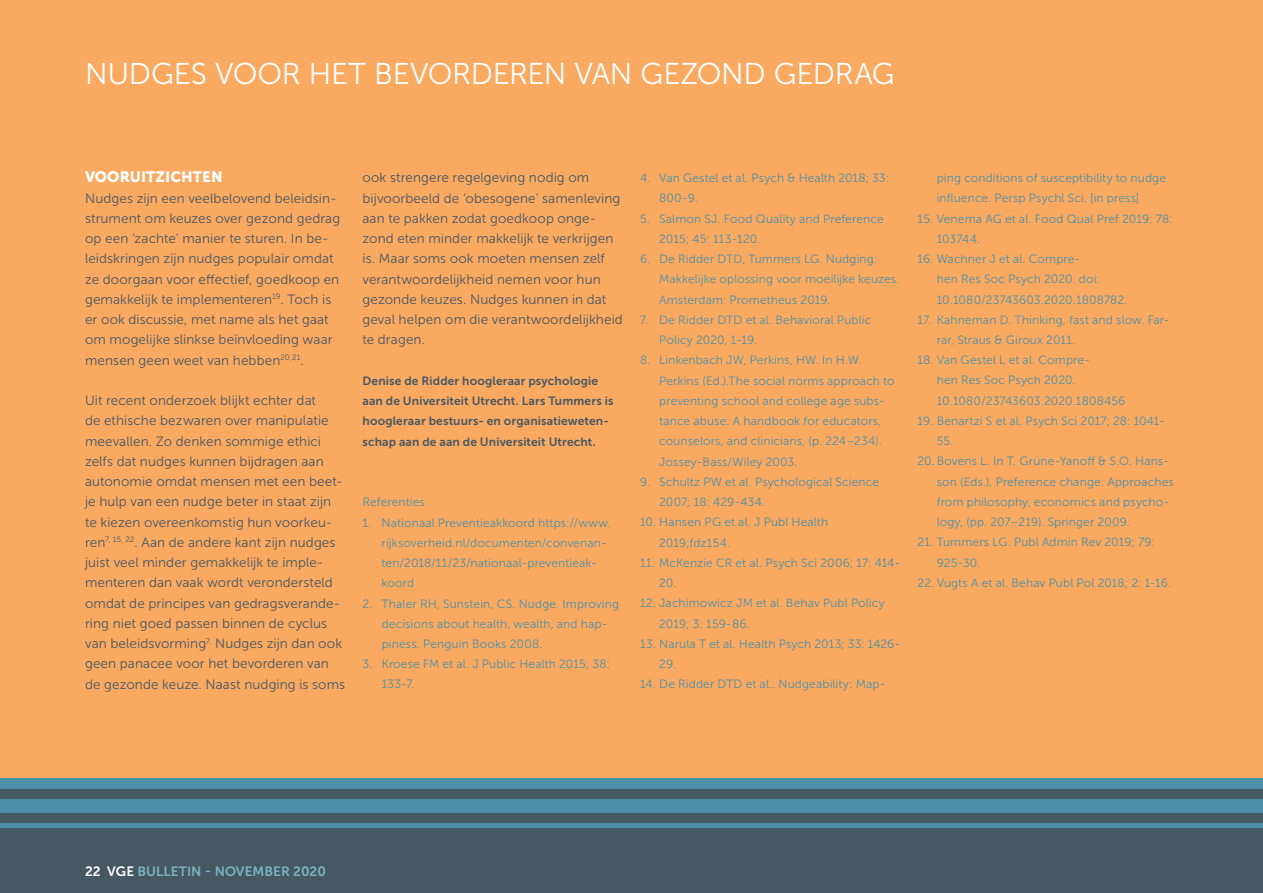
<style>
.page{position:relative;width:1263px;height:893px;background:#f9a960}
.page>*{position:absolute;margin:0;border:0;box-sizing:border-box;transform-origin:0 0}
.t1{font:30px "Museo Sans 300";letter-spacing:-.005em;color:#fff}
.t2{font:15px "Museo Sans 900";letter-spacing:.005em;color:#fff}
.t3{font:13.5px/20.2px "Museo Sans 300";letter-spacing:.01em;color:#475865}
.t4{font:13.5px "Museo Sans 700";letter-spacing:.005em;color:#79b3be}
.t5{font:12px/20.2px "Museo Sans 300";letter-spacing:.005em;color:#4d91a9}
.t6{font:12px/20.2px "Museo Sans 700";letter-spacing:.005em;color:#475865}
.t7{font:12px/20.2px "Museo Sans 300";letter-spacing:.025em;color:#4d91a9}
.s1{color:#fff}
</style>
<div class="page">
<div style="left:0;top:778px;width:1263px;height:115px;background:#475865"></div>
<div style="left:0;top:778px;width:1263px;height:11px;background:#4d91a9"></div>
<div style="left:0;top:799px;width:1263px;height:14px;background:#4d91a9"></div>
<hr style="left:0;top:823px;width:1263px;height:4px;background:#4d91a9">
<h1 class="t1" style="left:85px;top:58px;width:811px">N udges voor het bevorderen van gezond gedrag</h1>
<p class="t2" style="left:85px;top:168px;width:139px">VOORUITZICHTEN</p>
<p class="t3" style="left:85px;top:188px;width:257px">N udges zijn een veelbelovend beleidsin&shy;strument om keuzes over gezond gedrag op een ‘zachte’ manier te sturen. I n be&shy;leidskringen zijn nudges populair omdat ze doorgaan voor effectief, goedkoop en gemakkelijk te implementeren<sup>19</sup>. Toch is er ook discussie, met name als het gaat om mogelijke slinkse beïnvloeding waar mensen geen weet van hebben<sup>20,21</sup>.</p>
<p class="t3" style="left:85px;top:390px;width:262px">U it recent onderzoek blijkt echter dat<br>de ethische bezwaren over manipulatie meevallen. Zo denken sommige ethici zelfs dat nudges kunnen bijdragen aan autonomie omdat mensen met een beet&shy;je hulp van een nudge beter in staat zijn te kiezen overeenkomstig hun voorkeu&shy;ren<sup>7,</sup> <sup>15,</sup> <sup>22</sup>. Aan de andere kant zijn nudges juist veel minder gemakkelijk te imple&shy;menteren dan vaak wordt verondersteld omdat de principes van gedragsverande&shy;ring niet goed passen binnen de cyclus van beleidsvorming<sup>7.</sup> N udges zijn dan ook geen panacee voor het bevorderen van de gezonde keuze. Naast nudging is soms</p>
<p class="t3" style="left:362px;top:168px;width:262px">ook strengere regelgeving nodig om bijvoorbeeld de ‘obesogene’ samenleving aan te pakken zodat goedkoop onge&shy;zond eten minder makkelijk te verkrijgen is. Maar soms ook moeten mensen zelf verantwoordelijkheid nemen voor hun gezonde keuzes. N udges kunnen in dat geval helpen om die verantwoordelijkheid te dragen.</p>
<p class="t6" style="left:362px;top:370px;width:252px">Denise de Ridder hoogleraar psychologie aan de U niversiteit Utrecht. Lars Tummers is hoogleraar bestuurs- en organisatieweten&shy;schap aan de aan de U niversiteit Utrecht.</p>
<p class="t5" style="left:362px;top:492px;width:64px">Referenties</p>
<p class="t5" style="left:382px;top:512px;width:231px;text-indent:-19px">1. N ationaal Preventieakkoord https://www. rijksoverheid.nl/documenten/convenan&shy;ten/2018/11/23/nationaal-preventieak&shy;koord</p>
<p class="t5" style="left:382px;top:593px;width:239px;text-indent:-19px">2. Thaler RH, Sunstein, CS. N udge. I mproving decisions about health, wealth, and hap&shy;piness. Penguin Books 2008.</p>
<p class="t5" style="left:382px;top:654px;width:230px;text-indent:-19px">3. Kroese FM et al. J Public H ealth 2015; 38:<br>133-7.</p>
<p class="t5" style="left:659px;top:168px;width:231px;text-indent:-19px">4. Van Gestel et al. Psych &amp; H ealth 2018; 33:<br>800-9.</p>
<p class="t7" style="left:659px;top:208px;width:226px;text-indent:-19px">5. Salmon SJ . Food Quality and Preference<br>2015; 45: 113-120.</p>
<p class="t5" style="left:640px;top:249px;width:87px">6. De Ridder DTD</p>
<p class="t5" style="left:659px;top:249px;width:242px;text-indent:83px">, Tummers LG . N udging:<br>Makkelijke oplossing voor moeilijke keuzes.<br>Amsterdam: Prometheus 2019.</p>
<p class="t5" style="left:640px;top:310px;width:87px">7. De Ridder DTD</p>
<p class="t5" style="left:659px;top:310px;width:214px;text-indent:86px">et al. Behavioral Public<br>Policy 2020, 1-19.</p>
<p class="t5" style="left:659px;top:350px;width:237px;text-indent:-19px">8. Linkenbach JW, Perkins, HW. I n H .W.<br>Perkins (Ed.).The social norms approach to preventing school and college age subs&shy;tance abuse: A handbook for educators, counselors, and clinicians, (p. 224–234).<br>Jossey-Bass/Wiley 2003.</p>
<p class="t5" style="left:659px;top:472px;width:221px;text-indent:-19px">9. Schultz PW et al. Psychological Science<br>2007; 18: 429-434.</p>
<p class="t5" style="left:659px;top:512px;width:170px;text-indent:-19px">10. Hansen PG et al. J Publ Health<br>2019;fdz154.</p>
<p class="t5" style="left:659px;top:553px;width:243px;text-indent:-19px">11. McKenzie CR et al. Psych Sci 2006; 17: 414-<br>20.</p>
<p class="t5" style="left:659px;top:593px;width:227px;text-indent:-19px">12. Jachimowicz JM et al. Behav Publ Policy<br>2019; 3: 159-86.</p>
<p class="t5" style="left:659px;top:634px;width:243px;text-indent:-19px">13. N arula T et al. H ealth Psych 2013; 33: 1426-<br>29.</p>
<p class="t5" style="left:640px;top:674px;width:87px">14. De Ridder DTD</p>
<p class="t5" style="left:746px;top:674px;width:141px">et al.. N udgeability: Map-</p>
<p class="t5" style="left:937px;top:168px;width:231px">ping conditions of susceptibility to nudge influence. Persp Psychl Sci. [in press]</p>
<p class="t5" style="left:937px;top:208px;width:237px;text-indent:-19px">15. Venema AG et al. Food Qual Pref 2019; 78:<br>103744.</p>
<p class="t5" style="left:937px;top:249px;width:192px;text-indent:-19px">16. Wachner J et al. Compre-<br>hen Res Soc Psych 2020. doi:<br>10.1080/23743603.2020.1808782.</p>
<p class="t5" style="left:937px;top:310px;width:234px;text-indent:-19px">17. Kahneman D. Thinking, fast and slow. Far&shy;rar, Straus &amp; Giroux 2011.</p>
<p class="t5" style="left:937px;top:350px;width:190px;text-indent:-19px">18. Van Gestel L et al. Compre-<br>hen Res Soc Psych 2020.<br>10.1080/23743603.2020.1808456</p>
<p class="t5" style="left:937px;top:411px;width:230px;text-indent:-19px">19. Benartzi S et al. Psych Sci 2017; 28: 1041-<br>55.</p>
<p class="t5" style="left:937px;top:451px;width:239px;text-indent:-19px">20. Bovens L. I n T. Grüne-Yanoff &amp; S.O. Hans&shy;son (Eds.), Preference change: Approaches from philosophy, economics and psycho&shy;logy, (pp. 207–219). Springer 2009.</p>
<p class="t5" style="left:937px;top:532px;width:220px;text-indent:-19px">21. Tummers LG . Publ Admin Rev 2019; 79:<br>925-30.</p>
<p class="t5" style="left:917px;top:573px;width:255px">22. Vugts A et al. Behav Publ Pol 2018; 2: 1-16.</p>
<p class="t4" style="left:85px;top:864px;width:242px"><span class="s1">22 VGE</span> Bulletin - november 2020</p>
</div>
